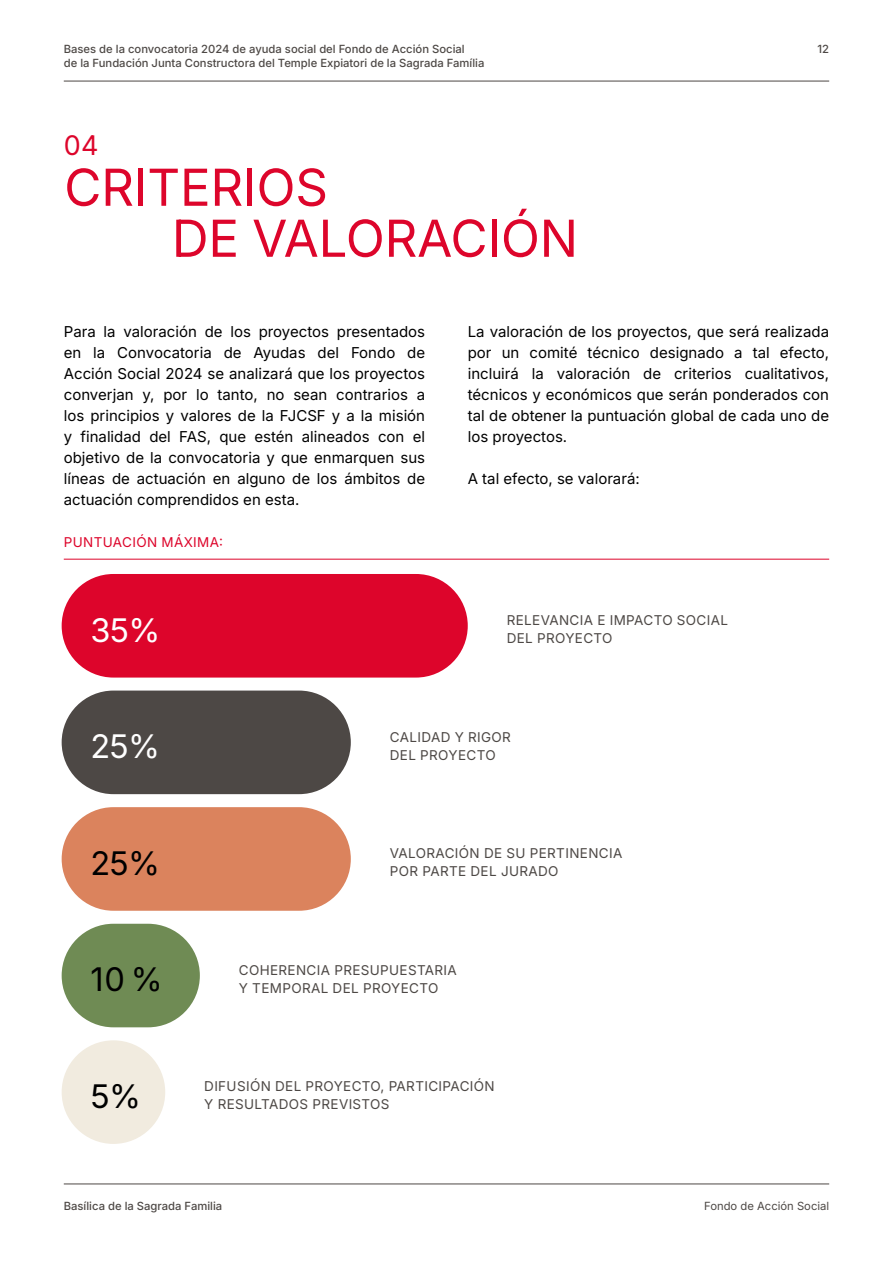
<style>
.page{position:relative;width:893px;height:1263px;background:#fff}
.page>*{position:absolute;margin:0;border:0;box-sizing:border-box;transform-origin:0 0}
.t1{font:51px/51px "Inter";letter-spacing:-.005em;color:#dd052b}
.t2{font:32.55px "Inter";color:#000}
.t3{font:32.55px "Inter";color:#fff}
.t4{font:27px "Inter";color:#dd052b}
.t5{font:15px/21px "Inter";color:#000;text-align:justify}
.t6{font:13.5px/18px "Inter";letter-spacing:.025em;color:#4d4845}
.t7{font:13.5px "Inter";letter-spacing:.025em;color:#dd052b}
.t8{font:11.25px "Inter";color:#4d4845}
</style>
<div class="page">
<hr style="left:64px;top:559px;width:765px;height:1px;background:#dd052b">
<div style="left:62px;top:807px;width:289px;height:104px;background:#db835d;border-radius:52px"></div>
<div style="left:62px;top:690px;width:289px;height:104px;background:#4d4845;border-radius:52px"></div>
<div style="left:62px;top:574px;width:406px;height:103px;background:#dd052b;border-radius:52px"></div>
<div style="left:62px;top:924px;width:138px;height:103px;background:#6f8b54;border-radius:52px"></div>
<div style="left:62px;top:1040px;width:103px;height:104px;background:#f1ebdf;border-radius:50%"></div>
<hr style="left:64px;top:1184px;width:765px;height:1px;background:#4d4845">
<hr style="left:64px;top:81px;width:765px;height:1px;background:#4d4845">
<p class="t8" style="left:64px;top:41px;width:402px">Bases de la convocatoria 2024 de ayuda social del Fondo de Acción Social</p>
<p class="t8" style="left:818px;top:41px;width:13px">12</p>
<p class="t8" style="left:64px;top:54px;width:422px">de la Fundación Junta Constructora del Temple Expiatori de la Sagrada Família</p>
<h3 class="t4" style="left:64px;top:125px;width:36px">04</h3>
<h1 class="t1" style="left:172px;top:160px;width:408px;text-indent:-108px">CRITERIOS<br>DE VALORACIÓN</h1>
<p class="t5" style="left:64px;top:320px;width:363px">Para la valoración de los proyectos presentados en la Convocatoria de Ayudas del Fondo de Acción Social 2024 se analizará que los proyectos converjan y, por lo tanto, no sean contrarios a los principios y valores de la FJCSF y a la misión y finalidad del FAS, que estén alineados con el objetivo de la convocatoria y que enmarquen sus líneas de actuación en alguno de los ámbitos de actuación comprendidos en esta.</p>
<p class="t5" style="left:468px;top:320px;width:363px">La valoración de los proyectos, que será realizada por un comité técnico designado a tal efecto, incluirá la valoración de criterios cualitativos, técnicos y económicos que serán ponderados con tal de obtener la puntuación global de cada uno de los proyectos.</p>
<p class="t5" style="left:468px;top:467px;width:174px">A tal efecto, se valorará:</p>
<p class="t7" style="left:64px;top:532px;width:161px">PUNTUACIÓN MÁXIMA:</p>
<h2 class="t3" style="left:90px;top:605px;width:72px">35%</h2>
<p class="t6" style="left:507px;top:611px;width:223px">RELEVANCIA E IMPACTO SOCIAL<br>DEL PROYECTO</p>
<h2 class="t3" style="left:90px;top:722px;width:71px">25%</h2>
<p class="t6" style="left:390px;top:727px;width:123px">CALIDAD Y RIGOR<br>DEL PROYECTO</p>
<h2 class="t2" style="left:90px;top:839px;width:71px">25%</h2>
<p class="t6" style="left:390px;top:844px;width:234px">VALORACIÓN DE SU PERTINENCIA<br>POR PARTE DEL JURADO</p>
<h2 class="t2" style="left:90px;top:955px;width:74px">10%</h2>
<p class="t6" style="left:239px;top:960px;width:220px">COHERENCIA PRESUPUESTARIA<br>Y TEMPORAL DEL PROYECTO</p>
<h2 class="t2" style="left:90px;top:1072px;width:52px">5%</h2>
<p class="t6" style="left:204px;top:1077px;width:292px">DIFUSIÓN DEL PROYECTO, PARTICIPACIÓN<br>Y RESULTADOS PREVISTOS</p>
<p class="t8" style="left:64px;top:1197px;width:160px">Basílica de la Sagrada Familia</p>
<p class="t8" style="left:704px;top:1197px;width:127px">Fondo de Acción Social</p>
</div>
